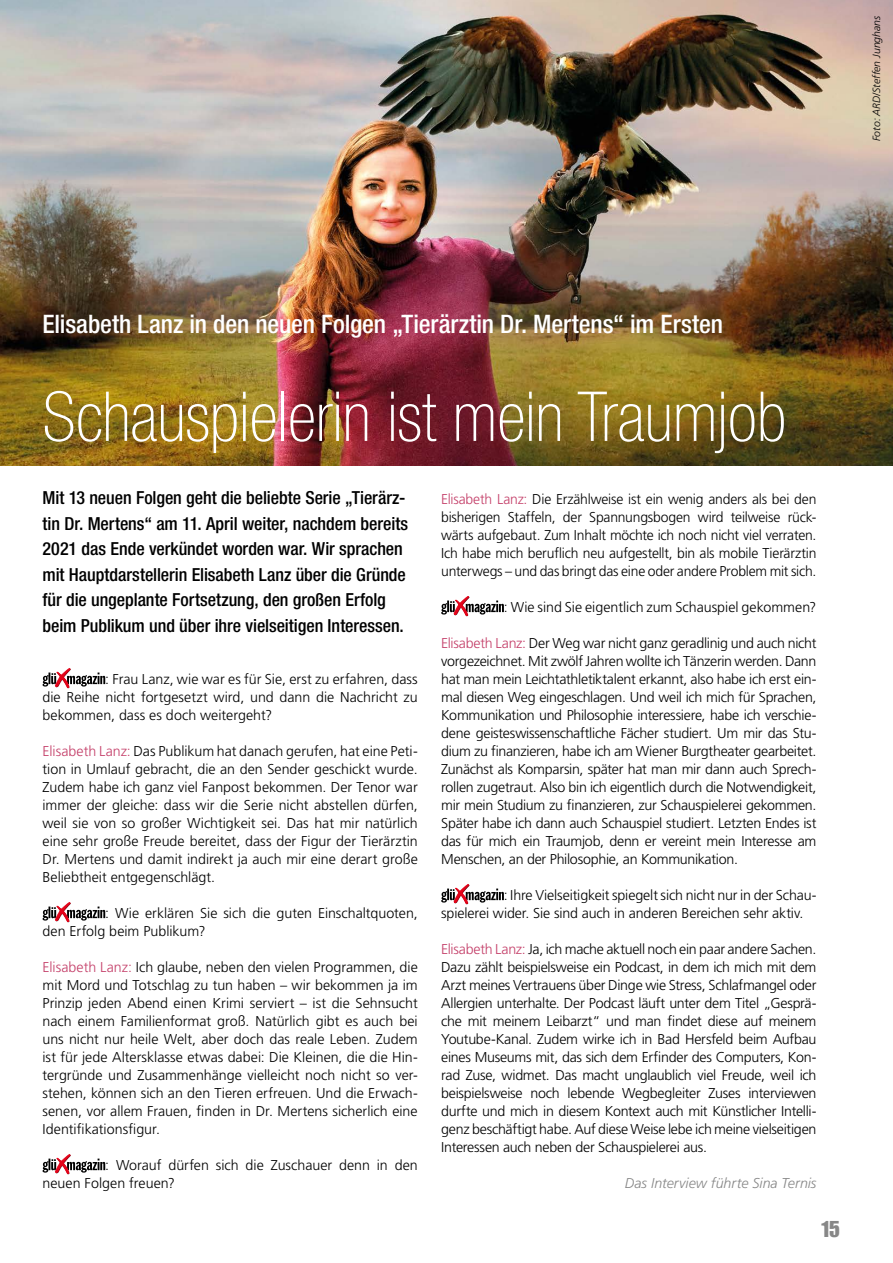
<style>
.page{position:relative;width:893px;height:1263px;background:#fff}
.page>*{position:absolute;margin:0;border:0;box-sizing:border-box;transform-origin:0 0}
.t1{font:100 condensed 69px "Helvetica Neue LT Std";color:#fff}
.t2{font:500 condensed 25.5px "Helvetica Neue LT Std";letter-spacing:-.005em;color:#fff}
.t3{font:22.5px "Impact LT Std";color:#878787}
.t4{font:500 condensed 18px/25.5px "Helvetica Neue LT Std";letter-spacing:-.005em;color:#000}
.t5{font:300 14.25px/18px "Frutiger LT Std";letter-spacing:-.005em;color:#000;text-align:justify}
.t6{font:italic 300 14.25px "Frutiger LT Std";color:#878787}
.t7{font:italic 300 10.5px "Frutiger LT Std";color:#000}
.s1{color:#c43f69}
</style>
<div class="page">
<img style="left:0;top:0;width:893px;height:466px">
<svg style="left:43px;top:672px;width:62px;height:15px"></svg>
<div style="left:54px;top:668px;width:18px;height:21px;background:#000;opacity:.75"></div>
<svg style="left:43px;top:906px;width:62px;height:15px"></svg>
<div style="left:54px;top:902px;width:18px;height:21px;background:#000;opacity:.75"></div>
<svg style="left:43px;top:1158px;width:62px;height:15px"></svg>
<div style="left:54px;top:1154px;width:18px;height:21px;background:#000;opacity:.75"></div>
<svg style="left:441px;top:600px;width:63px;height:15px"></svg>
<div style="left:453px;top:596px;width:17px;height:21px;background:#000;opacity:.75"></div>
<svg style="left:441px;top:888px;width:63px;height:15px"></svg>
<div style="left:453px;top:884px;width:17px;height:21px;background:#000;opacity:.75"></div>
<p class="t7" style="left:871px;top:141px;width:127px;rotate:-90deg">Foto: ARD/Steffen Junghans</p>
<h2 class="t2" style="left:43px;top:309px;width:682px">Elisabeth Lanz in den neuen Folgen „Tierärztin Dr. Mertens“ im Ersten</h2>
<h1 class="t1" style="left:43px;top:378px;width:745px">Schauspielerin ist mein Traumjob</h1>
<p class="t4" style="left:43px;top:485px;width:367px">Mit 13 neuen Folgen geht die beliebte Serie „Tierärz&shy;tin Dr. Mertens“ am 11. April weiter, nachdem bereits 2021 das Ende verkündet worden war. Wir sprachen mit Hauptdarstellerin Elisabeth Lanz über die Gründe für die ungeplante Fortsetzung, den großen Erfolg beim Publikum und über ihre vielseitigen Interessen.</p>
<p class="t5" style="left:43px;top:670px;width:377px;text-indent:63px">: Frau Lanz, wie war es für Sie, erst zu erfahren, dass die Reihe nicht fortgesetzt wird, und dann die Nachricht zu bekommen, dass es doch weitergeht?</p>
<p class="t5" style="left:43px;top:742px;width:377px"><span class="s1">Elisabeth Lanz:</span> Das Publikum hat danach gerufen, hat eine Peti&shy;tion in Umlauf gebracht, die an den Sender geschickt wurde.<br>Zudem habe ich ganz viel Fanpost bekommen. Der Tenor war immer der gleiche: dass wir die Serie nicht abstellen dürfen, weil sie von so großer Wichtigkeit sei. Das hat mir natürlich eine sehr große Freude bereitet, dass der Figur der Tierärztin Dr. Mertens und damit indirekt ja auch mir eine derart große Beliebtheit entgegenschlägt.</p>
<p class="t5" style="left:43px;top:904px;width:377px;text-indent:63px">: Wie erklären Sie sich die guten Einschaltquoten, den Erfolg beim Publikum?</p>
<p class="t5" style="left:43px;top:958px;width:377px"><span class="s1">Elisabeth Lanz:</span> Ich glaube, neben den vielen Programmen, die mit Mord und Totschlag zu tun haben – wir bekommen ja im Prinzip jeden Abend einen Krimi serviert – ist die Sehnsucht nach einem Familienformat groß. Natürlich gibt es auch bei uns nicht nur heile Welt, aber doch das reale Leben. Zudem ist für jede Altersklasse etwas dabei: Die Kleinen, die die Hin&shy;tergründe und Zusammenhänge vielleicht noch nicht so ver&shy;stehen, können sich an den Tieren erfreuen. Und die Erwach&shy;senen, vor allem Frauen, finden in Dr. Mertens sicherlich eine Identifikationsfigur.</p>
<p class="t5" style="left:43px;top:1156px;width:377px;text-indent:63px">: Worauf dürfen sich die Zuschauer denn in den neuen Folgen freuen?</p>
<p class="t5" style="left:441px;top:490px;width:377px"><span class="s1">Elisabeth Lanz:</span> Die Erzählweise ist ein wenig anders als bei den bisherigen Staffeln, der Spannungsbogen wird teilweise rück&shy;wärts aufgebaut. Zum Inhalt möchte ich noch nicht viel verraten.<br>Ich habe mich beruflich neu aufgestellt, bin als mobile Tierärztin unterwegs – und das bringt das eine oder andere Problem mit sich.</p>
<p class="t5" style="left:504px;top:598px;width:314px">: Wie sind Sie eigentlich zum Schauspiel gekommen?</p>
<p class="t5" style="left:441px;top:634px;width:377px"><span class="s1">Elisabeth Lanz:</span> Der Weg war nicht ganz geradlinig und auch nicht vorgezeichnet. Mit zwölf Jahren wollte ich Tänzerin werden. Dann hat man mein Leichtathletiktalent erkannt, also habe ich erst ein&shy;mal diesen Weg eingeschlagen. Und weil ich mich für Sprachen, Kommunikation und Philosophie interessiere, habe ich verschie&shy;dene geisteswissenschaftliche Fächer studiert. Um mir das Stu&shy;dium zu finanzieren, habe ich am Wiener Burgtheater gearbeitet.<br>Zunächst als Komparsin, später hat man mir dann auch Sprech&shy;rollen zugetraut. Also bin ich eigentlich durch die Notwendigkeit, mir mein Studium zu finanzieren, zur Schauspielerei gekommen.<br>Später habe ich dann auch Schauspiel studiert. Letzten Endes ist das für mich ein Traumjob, denn er vereint mein Interesse am Menschen, an der Philosophie, an Kommunikation.</p>
<p class="t5" style="left:441px;top:886px;width:377px;text-indent:63px">: Ihre Vielseitigkeit spiegelt sich nicht nur in der Schau&shy;spielerei wider. Sie sind auch in anderen Bereichen sehr aktiv.</p>
<p class="t5" style="left:441px;top:940px;width:377px"><span class="s1">Elisabeth Lanz:</span> Ja, ich mache aktuell noch ein paar andere Sachen.<br>Dazu zählt beispielsweise ein Podcast, in dem ich mich mit dem Arzt meines Vertrauens über Dinge wie Stress, Schlafmangel oder Allergien unterhalte. Der Podcast läuft unter dem Titel „Gesprä&shy;che mit meinem Leibarzt“ und man findet diese auf meinem Youtube-Kanal. Zudem wirke ich in Bad Hersfeld beim Aufbau eines Museums mit, das sich dem Erfinder des Computers, Kon&shy;rad Zuse, widmet. Das macht unglaublich viel Freude, weil ich beispielsweise noch lebende Wegbegleiter Zuses interviewen durfte und mich in diesem Kontext auch mit Künstlicher Intelli&shy;genz beschäftigt habe. Auf diese Weise lebe ich meine vielseitigen Interessen auch neben der Schauspielerei aus.</p>
<p class="t6" style="left:625px;top:1175px;width:193px">Das Interview führte Sina Ternis</p>
<h3 class="t3" style="left:821px;top:1216px;width:21px">15</h3>
</div>
